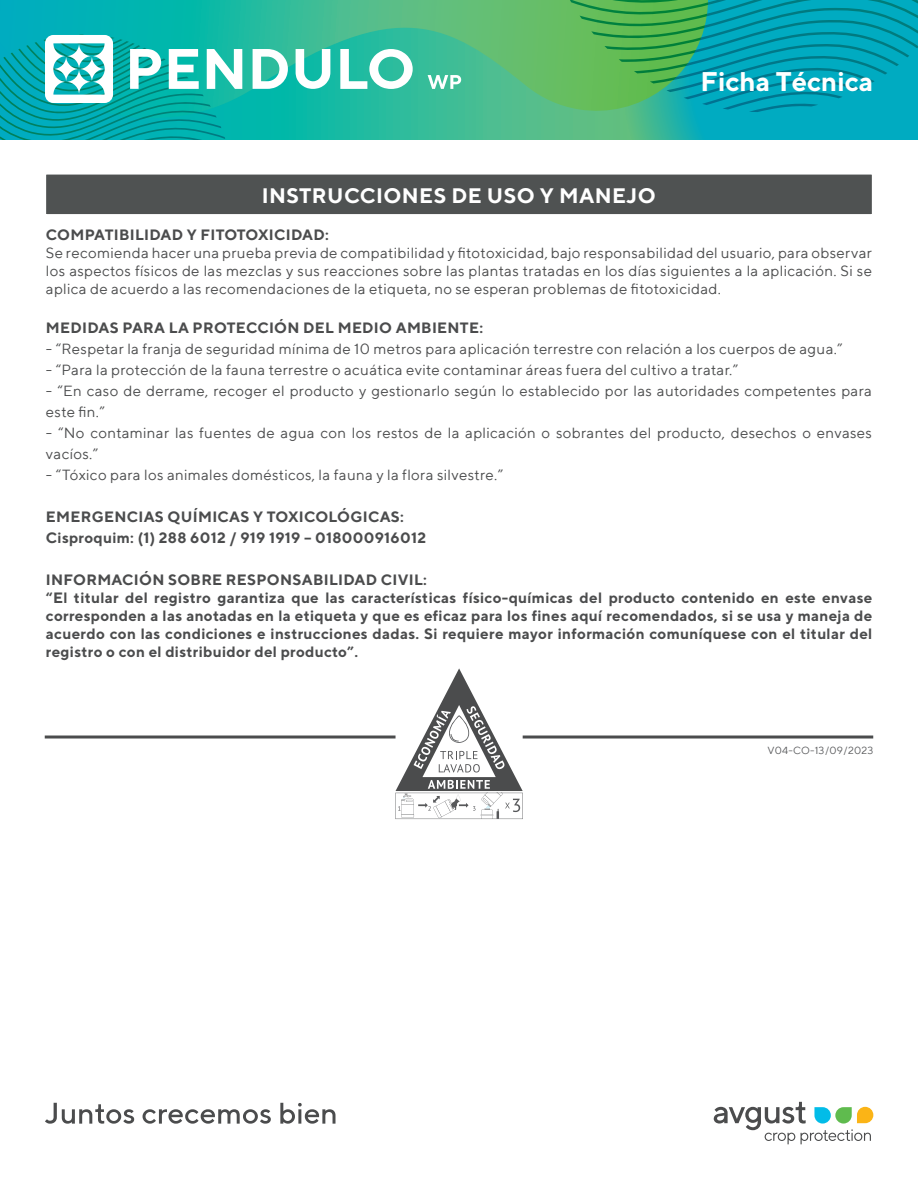
<style>
.page{position:relative;width:918px;height:1188px;background:#fff}
.page>*{position:absolute;margin:0;border:0;box-sizing:border-box;transform-origin:0 0}
.t1{font:700 27px "TT Norms";color:#fff}
.t2{font:700 21px "TT Norms";letter-spacing:.02em;color:#fff}
.t3{font:15px/18px "TT Norms";letter-spacing:.02em;color:#4b4c4d}
.t4{font:700 15px/18px "TT Norms";letter-spacing:.02em;color:#4b4c4d}
.t5{font:10.5px "TT Norms";letter-spacing:.02em;color:#57585a}
</style>
<div class="page">
<div style="left:46px;top:174px;width:826px;height:41px;background:#4f5252"></div>
<svg style="left:242px;top:123px;width:332px;height:16px;background:#2ebb9a"></svg>
<svg style="left:0;top:0;width:574px;height:123px;background:#35ba93"></svg>
<svg style="left:574px;top:0;width:344px;height:139px;background:#1ba99a"></svg>
<svg style="left:0;top:35px;width:242px;height:104px"></svg>
<svg style="left:253px;top:49px;width:35px;height:40px"></svg>
<svg style="left:296px;top:49px;width:34px;height:40px"></svg>
<svg style="left:340px;top:49px;width:73px;height:40px"></svg>
<svg style="left:428px;top:75px;width:33px;height:14px"></svg>
<svg style="left:714px;top:1102px;width:159px;height:42px"></svg>
<svg style="left:45px;top:1103px;width:89px;height:21px"></svg>
<svg style="left:143px;top:1109px;width:128px;height:15px"></svg>
<svg style="left:280px;top:1103px;width:56px;height:21px"></svg>
<svg style="left:395px;top:668px;width:128px;height:151px"></svg>
<hr style="left:45px;top:736px;width:351px;height:3px;background:#4b4c4d">
<hr style="left:523px;top:736px;width:350px;height:3px;background:#4b4c4d">
<h2 class="t2" style="left:262px;top:182px;width:396px">INSTRUCCIONES DE USO Y MANEJO</h2>
<h1 class="t1" style="left:701px;top:65px;width:174px">Ficha Técnica</h1>
<p class="t4" style="left:46px;top:225px;width:284px">COMPATIBILIDAD Y FITOTOXICIDAD:</p>
<p class="t3" style="left:46px;top:243px;width:828px;text-align:justify">Se recomienda hacer una prueba previa de compatibilidad y fitotoxicidad, bajo responsabilidad del usuario, para observar los aspectos físicos de las mezclas y sus reacciones sobre las plantas tratadas en los días siguientes a la aplicación. Si se aplica de acuerdo a las recomendaciones de la etiqueta, no se esperan problemas de fitotoxicidad.</p>
<p class="t4" style="left:46px;top:318px;width:439px">MEDIDAS PARA LA PROTECCIÓN DEL MEDIO AMBIENTE:</p>
<p class="t3" style="left:46px;top:339px;width:798px">- “Respetar la franja de seguridad mínima de 10 metros para aplicación terrestre con relación a los cuerpos de agua.”</p>
<p class="t3" style="left:46px;top:360px;width:694px">- “Para la protección de la fauna terrestre o acuática evite contaminar áreas fuera del cultivo a tratar.”</p>
<p class="t3" style="left:46px;top:380px;width:828px;line-height:21px">- “En caso de derrame, recoger el producto y gestionarlo según lo establecido por las autoridades competentes para este fin.”</p>
<p class="t3" style="left:46px;top:422px;width:828px;line-height:21px">- “No contaminar las fuentes de agua con los restos de la aplicación o sobrantes del producto, desechos o envases vacíos.”</p>
<p class="t3" style="left:46px;top:465px;width:459px">- “Tóxico para los animales domésticos, la fauna y la flora silvestre.”</p>
<p class="t4" style="left:46px;top:505px;width:382px;line-height:21px">EMERGENCIAS QUÍMICAS Y TOXICOLÓGICAS:<br>Cisproquim: (1) 288 6012 / 919 1919 – 018000916012</p>
<p class="t4" style="left:46px;top:570px;width:828px">INFORMACIÓN SOBRE RESPONSABILIDAD CIVIL:<br>“El titular del registro garantiza que las características físico-químicas del producto contenido en este envase corresponden a las anotadas en la etiqueta y que es eficaz para los fines aquí recomendados, si se usa y maneja de acuerdo con las condiciones e instrucciones dadas. Si requiere mayor información comuníquese con el titular del registro o con el distribuidor del producto”.</p>
<p class="t5" style="left:767px;top:744px;width:107px">V04-CO-13/09/2023</p>
</div>
